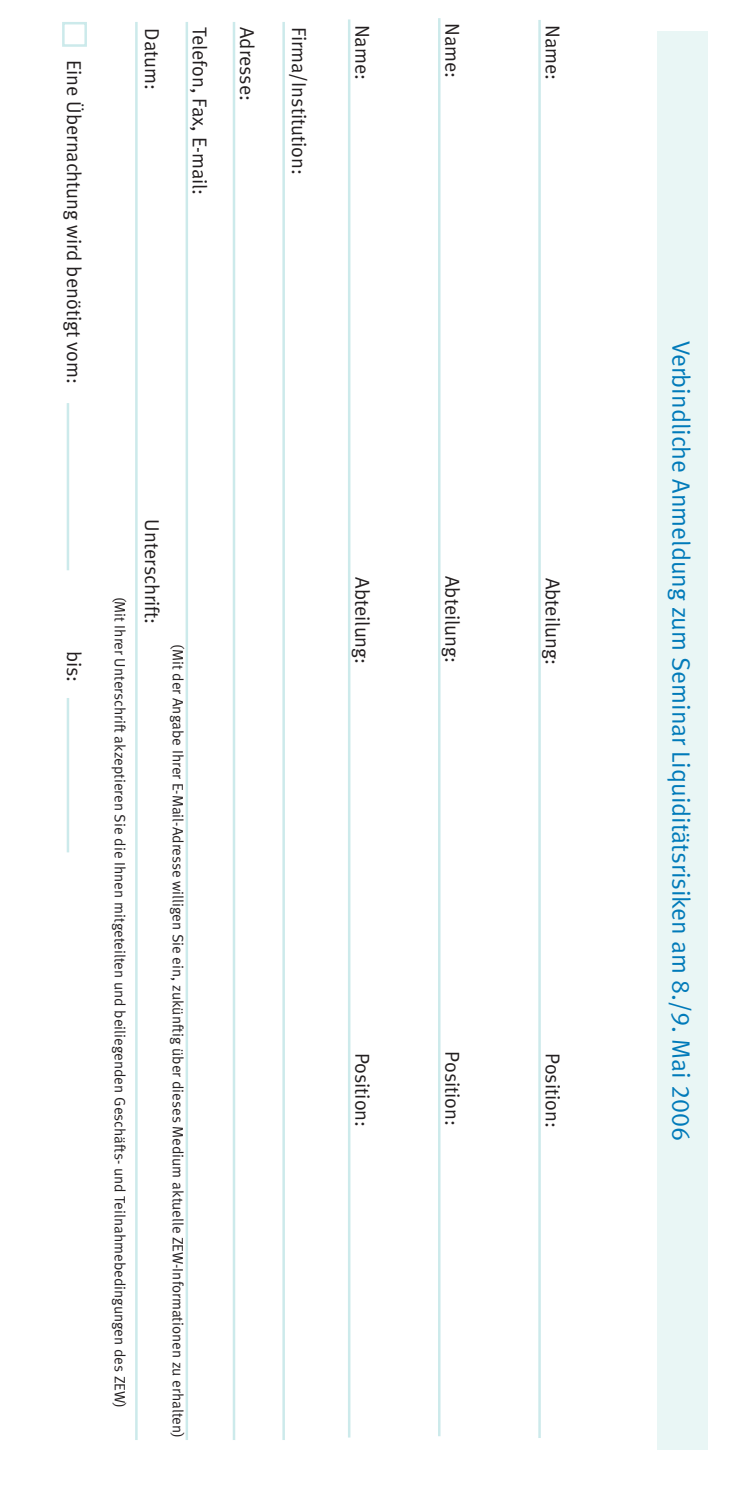
<style>
.page{position:relative;width:745px;height:1489px;background:#fff}
.page>*{position:absolute;margin:0;border:0;box-sizing:border-box;transform-origin:0 0}
.t1{font:25px "Meta Normal LF";color:#007ab9}
.t2{font:20px "Meta Normal LF";color:#231f20}
.t3{font:15px "Meta Normal LF";color:#231f20}
</style>
<div class="page">
<div style="left:656px;top:32px;width:51px;height:1417px;background:#e9f6f5"></div>
<hr style="left:348px;top:19px;width:2px;height:1418px;background:#cceaeb">
<hr style="left:437px;top:18px;width:3px;height:1417px;background:#cceaeb">
<hr style="left:538px;top:20px;width:2px;height:1417px;background:#cceaeb">
<hr style="left:282px;top:22px;width:3px;height:1417px;background:#cceaeb">
<hr style="left:232px;top:22px;width:3px;height:1417px;background:#cceaeb">
<hr style="left:185px;top:22px;width:3px;height:1417px;background:#cceaeb">
<hr style="left:67px;top:403px;width:2px;height:167px;background:#cceaeb">
<hr style="left:67px;top:698px;width:2px;height:154px;background:#cceaeb">
<div style="left:62px;top:22px;width:25px;height:25px;border:2px solid #cceaeb"></div>
<hr style="left:135px;top:22px;width:2px;height:1417px;background:#cceaeb">
<h2 class="t2" style="left:82px;top:60px;width:326px;rotate:90deg">Eine Übernachtung wird benötigt vom:</h2>
<h2 class="t2" style="left:159px;top:28px;width:63px;rotate:90deg">Datum:</h2>
<h2 class="t2" style="left:207px;top:27px;width:170px;rotate:90deg">Telefon, Fax, E-mail:</h2>
<h2 class="t2" style="left:254px;top:27px;width:75px;rotate:90deg">Adresse:</h2>
<h2 class="t2" style="left:307px;top:27px;width:149px;rotate:90deg">Firma/Institution:</h2>
<h2 class="t2" style="left:369px;top:24px;width:57px;rotate:90deg">Name:</h2>
<h2 class="t2" style="left:82px;top:650px;width:33px;rotate:90deg">bis:</h2>
<p class="t3" style="left:126px;top:596px;width:812px;rotate:90deg">(Mit Ihrer Unterschrift akzeptieren Sie die Ihnen mitgeteilten und beiliegenden Geschäfts- und Teilnahmebedingungen des ZEW)</p>
<h2 class="t2" style="left:159px;top:519px;width:106px;rotate:90deg">Unterschrift:</h2>
<p class="t3" style="left:183px;top:644px;width:794px;rotate:90deg">(Mit der Angabe Ihrer E-Mail-Adresse willigen Sie ein, zukünftig über dieses Medium aktuelle ZEW-Informationen zu erhalten)</p>
<h2 class="t2" style="left:369px;top:577px;width:88px;rotate:90deg">Abteilung:</h2>
<h2 class="t2" style="left:369px;top:1052px;width:76px;rotate:90deg">Position:</h2>
<h2 class="t2" style="left:459px;top:23px;width:57px;rotate:90deg">Name:</h2>
<h2 class="t2" style="left:459px;top:576px;width:88px;rotate:90deg">Abteilung:</h2>
<h2 class="t2" style="left:459px;top:1051px;width:76px;rotate:90deg">Position:</h2>
<h2 class="t2" style="left:560px;top:25px;width:57px;rotate:90deg">Name:</h2>
<h2 class="t2" style="left:560px;top:577px;width:88px;rotate:90deg">Abteilung:</h2>
<h2 class="t2" style="left:560px;top:1052px;width:76px;rotate:90deg">Position:</h2>
<h1 class="t1" style="left:690px;top:341px;width:801px;rotate:90deg">Verbindliche Anmeldung zum Seminar Liquiditätsrisiken am 8./9. Mai 2006</h1>
</div>
